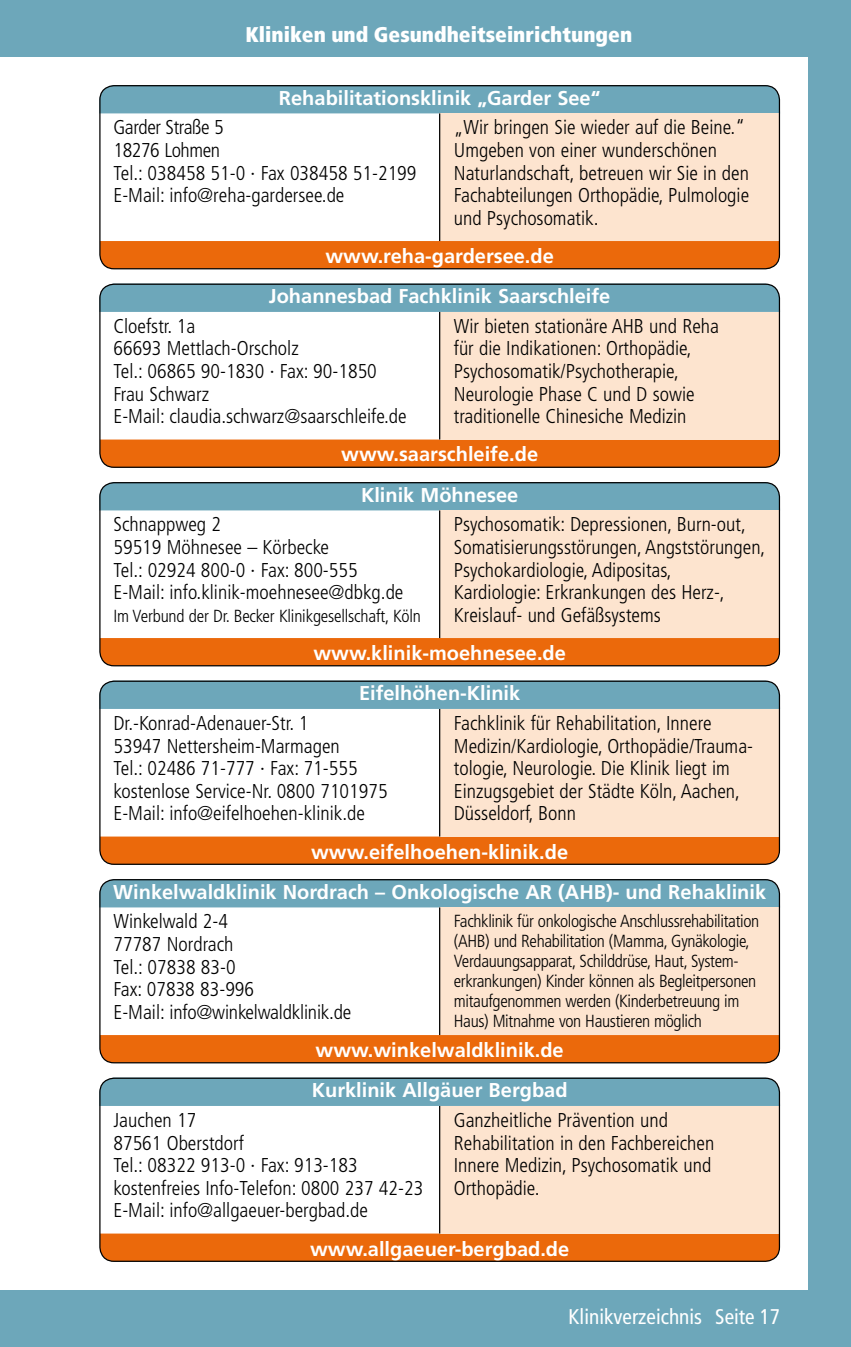
<style>
.page{position:relative;width:851px;height:1347px;background:#fff}
.page>*{position:absolute;margin:0;border:0;box-sizing:border-box;transform-origin:0 0}
.t1{font:900 condensed 21.25px "Frutiger";color:#fff}
.t2{font:condensed 21.25px "Frutiger";color:#fff}
.t3{font:300 condensed 20px/22.5px "Frutiger";color:#000}
.t4{font:700 20px "Frutiger";color:#fff}
.t5{font:300 condensed 17.5px/20px "Frutiger";letter-spacing:-.02em;color:#000}
</style>
<div class="page">
<div style="left:0;top:0;width:850px;height:57px;background:#6da7ba"></div>
<div style="left:0;top:1290px;width:850px;height:56px;background:#6da7ba"></div>
<div style="left:808px;top:0;width:42px;height:1346px;background:#6da7ba"></div>
<div style="left:100px;top:241px;width:679px;height:28px;background:#eb690b"></div>
<div style="left:100px;top:85px;width:680px;height:28px;background:#6da7ba"></div>
<div style="left:439px;top:113px;width:341px;height:128px;background:#fde4cf"></div>
<hr style="left:439px;top:113px;width:1px;height:128px;background:#000">
<div style="left:99px;top:85px;width:681px;height:184px;border:1px solid #000;border-radius:14px"></div>
<div style="left:101px;top:439px;width:678px;height:28px;background:#eb690b"></div>
<div style="left:101px;top:285px;width:677px;height:27px;background:#6da7ba"></div>
<div style="left:439px;top:312px;width:341px;height:127px;background:#fde4cf"></div>
<hr style="left:439px;top:312px;width:1px;height:127px;background:#000">
<div style="left:99px;top:283px;width:681px;height:185px;border:1px solid #000;border-radius:14px"></div>
<div style="left:100px;top:638px;width:679px;height:28px;background:#eb690b"></div>
<div style="left:100px;top:482px;width:680px;height:28px;background:#6da7ba"></div>
<div style="left:439px;top:510px;width:341px;height:128px;background:#fde4cf"></div>
<hr style="left:439px;top:510px;width:1px;height:128px;background:#000">
<div style="left:99px;top:482px;width:681px;height:184px;border:1px solid #000;border-radius:14px"></div>
<div style="left:101px;top:836px;width:678px;height:28px;background:#eb690b"></div>
<div style="left:101px;top:682px;width:677px;height:27px;background:#6da7ba"></div>
<div style="left:439px;top:709px;width:341px;height:127px;background:#fde4cf"></div>
<hr style="left:439px;top:709px;width:1px;height:127px;background:#000">
<div style="left:99px;top:680px;width:681px;height:185px;border:1px solid #000;border-radius:14px"></div>
<div style="left:100px;top:1035px;width:679px;height:27px;background:#eb690b"></div>
<div style="left:100px;top:879px;width:680px;height:28px;background:#6da7ba"></div>
<div style="left:439px;top:907px;width:341px;height:128px;background:#fde4cf"></div>
<hr style="left:439px;top:907px;width:1px;height:128px;background:#000">
<div style="left:99px;top:879px;width:681px;height:184px;border:1px solid #000;border-radius:14px"></div>
<div style="left:100px;top:1233px;width:679px;height:28px;background:#eb690b"></div>
<div style="left:101px;top:1079px;width:677px;height:27px;background:#6da7ba"></div>
<div style="left:439px;top:1106px;width:341px;height:127px;background:#fde4cf"></div>
<hr style="left:439px;top:1106px;width:1px;height:127px;background:#000">
<div style="left:99px;top:1077px;width:681px;height:184px;border:1px solid #000;border-radius:14px"></div>
<p class="t1" style="left:245px;top:21px;width:388px">Kliniken und Gesundheitseinrichtungen</p>
<p class="t4" style="left:279px;top:86px;width:323px">Rehabilitationsklinik „Garder See“</p>
<p class="t3" style="left:113px;top:117px;width:304px">Garder Straße 5<br>18276 Lohmen<br>Tel.: 038458 51-0 · Fax 038458 51-2199<br>E-Mail: info@reha-gardersee.de</p>
<p class="t3" style="left:454px;top:117px;width:297px">„Wir bringen Sie wieder auf die Beine.“ Umgeben von einer wunderschönen Naturlandschaft, betreuen wir Sie in den Fachabteilungen Orthopädie, Pulmologie und Psychosomatik.</p>
<p class="t4" style="left:325px;top:244px;width:230px">www.reha-gardersee.de</p>
<p class="t4" style="left:269px;top:284px;width:343px">Johannesbad Fachklinik Saarschleife</p>
<p class="t3" style="left:113px;top:315px;width:295px">Cloefstr. 1a<br>66693 Mettlach-Orscholz<br>Tel.: 06865 90-1830 · Fax: 90-1850<br>Frau Schwarz<br>E-Mail: claudia.schwarz@saarschleife.de</p>
<p class="t3" style="left:454px;top:315px;width:267px">Wir bieten stationäre AHB und Reha für die Indikationen: Orthopädie, Psychosomatik/Psychotherapie, Neurologie Phase C und D sowie traditionelle Chinesiche Medizin</p>
<p class="t4" style="left:341px;top:443px;width:198px">www.saarschleife.de</p>
<p class="t4" style="left:361px;top:483px;width:159px">Klinik Möhnesee</p>
<p class="t3" style="left:113px;top:513px;width:291px">Schnappweg 2<br>59519 Möhnesee – Körbecke<br>Tel.: 02924 800-0 · Fax: 800-555<br>E-Mail: info.klinik-moehnesee@dbkg.de</p>
<p class="t5" style="left:113px;top:605px;width:309px">Im Verbund der Dr. Becker Klinikgesellschaft, Köln</p>
<p class="t3" style="left:454px;top:513px;width:313px">Psychosomatik: Depressionen, Burn-out, Somatisierungsstörungen, Angststörungen, Psychokardiologie, Adipositas,<br>Kardiologie: Erkrankungen des Herz-, Kreislauf- und Gefäßsystems</p>
<p class="t4" style="left:313px;top:641px;width:254px">www.klinik-moehnesee.de</p>
<p class="t4" style="left:359px;top:681px;width:163px">Eifelhöhen-Klinik</p>
<p class="t3" style="left:113px;top:712px;width:276px">Dr.-Konrad-Adenauer-Str. 1<br>53947 Nettersheim-Marmagen<br>Tel.: 02486 71-777 · Fax: 71-555 kostenlose Service-Nr. 0800 7101975<br>E-Mail: info@eifelhoehen-klinik.de</p>
<p class="t3" style="left:454px;top:712px;width:297px">Fachklinik für Rehabilitation, Innere Medizin/Kardiologie, Orthopädie/Trauma-- tologie, Neurologie. Die Klinik liegt im Einzugsgebiet der Städte Köln, Aachen, Düsseldorf, Bonn</p>
<p class="t4" style="left:311px;top:839px;width:258px">www.eifelhoehen-klinik.de</p>
<p class="t4" style="left:113px;top:880px;width:654px">Winkelwaldklinik Nordrach – Onkologische AR (AHB)- und Rehaklinik</p>
<p class="t3" style="left:113px;top:910px;width:239px">Winkelwald 2-4<br>77787 Nordrach<br>Tel.: 07838 83-0<br>Fax: 07838 83-996<br>E-Mail: info@winkelwaldklinik.de</p>
<p class="t5" style="left:454px;top:911px;width:307px">Fachklinik für onkologische Anschlussrehabilitation (AHB) und Rehabilitation (Mamma, Gynäkologie, Verdauungsapparat, Schilddrüse, Haut, System&shy;erkrankungen) Kinder können als Begleitpersonen mitaufgenommen werden (Kinderbetreuung im Haus) Mitnahme von Haustieren möglich</p>
<p class="t4" style="left:315px;top:1038px;width:249px">www.winkelwaldklinik.de</p>
<p class="t4" style="left:312px;top:1078px;width:257px">Kurklinik Allgäuer Bergbad</p>
<p class="t3" style="left:113px;top:1109px;width:311px">Jauchen 17<br>87561 Oberstdorf<br>Tel.: 08322 913-0 · Fax: 913-183 kostenfreies Info-Telefon: 0800 237 42-23<br>E-Mail: info@allgaeuer-bergbad.de</p>
<p class="t3" style="left:454px;top:1109px;width:262px">Ganzheitliche Prävention und<br>Rehabilitation in den Fachbereichen<br>Innere Medizin, Psychosomatik und<br>Orthopädie.</p>
<p class="t4" style="left:310px;top:1236px;width:260px">www.allgaeuer-bergbad.de</p>
<p class="t2" style="left:568px;top:1304px;width:213px">Klinikverzeichnis Seite 17</p>
</div>
